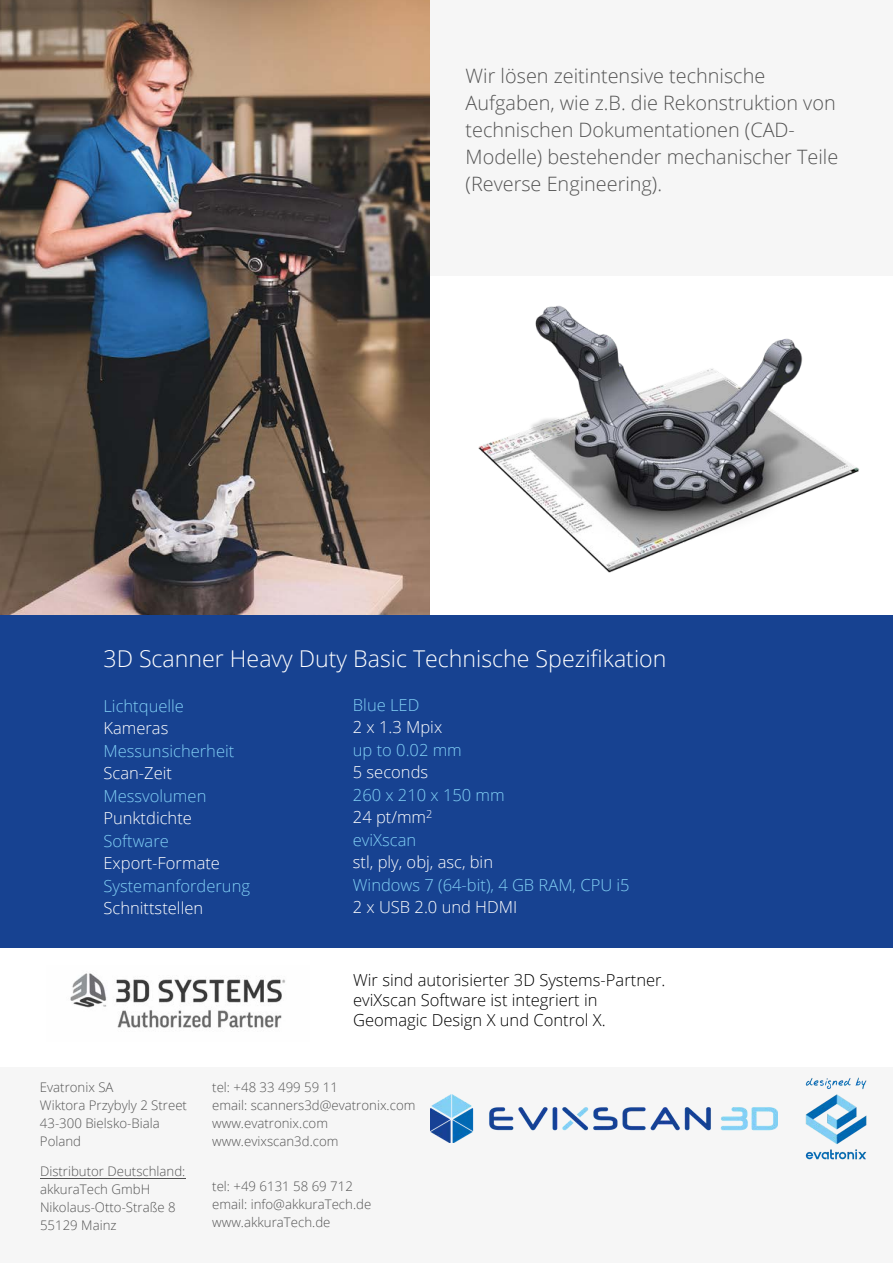
<style>
.page{position:relative;width:893px;height:1263px;background:#fff}
.page>*{position:absolute;margin:0;border:0;box-sizing:border-box;transform-origin:0 0}
.t1{font:300 23.1px "Open Sans";color:#fff}
.t2{font:300 19.8px/27px "Open Sans";color:#545454}
.t3{font:300 16.5px/22.5px "Open Sans";color:#81cff4}
.t4{font:300 16.5px "Open Sans";color:#fff}
.t5{font:300 16.5px/19.8px "Open Sans";color:#000}
.t6{font:300 13.2px/18px "Open Sans";color:#545454}
.s1{color:#fff}
</style>
<div class="page">
<div style="left:0;top:1067px;width:892px;height:195px;background:#f6f6f6"></div>
<div style="left:426px;top:0;width:466px;height:275px;background:#f6f6f6"></div>
<img style="left:0;top:0;width:429px;height:615px">
<div style="left:0;top:615px;width:892px;height:333px;background:#174291"></div>
<img style="left:70px;top:973px;width:215px;height:55px">
<img style="left:805px;top:1077px;width:62px;height:83px">
<img style="left:431px;top:1094px;width:346px;height:49px">
<img style="left:478px;top:305px;width:382px;height:268px">
<hr style="left:40px;top:1178px;width:145px;height:1px;background:#545454">
<h2 class="t2" style="left:465px;top:61px;width:374px">Wir lösen zeitintensive technische Aufgaben, wie z.B. die Rekonstruktion von technischen Dokumentationen (CAD-Modelle) bestehender mechanischer Teile (Reverse Engineering).</h2>
<h1 class="t1" style="left:103px;top:642px;width:564px">3D Scanner Heavy Duty Basic Technische Spezifikation</h1>
<p class="t3" style="left:103px;top:694px;width:82px">Lichtquelle</p>
<p class="t4" style="left:103px;top:717px;width:66px">Kameras</p>
<p class="t3" style="left:103px;top:739px;width:132px">Messunsicherheit</p>
<p class="t4" style="left:103px;top:762px;width:70px">Scan-Zeit</p>
<p class="t3" style="left:103px;top:784px;width:104px">Messvolumen</p>
<p class="t4" style="left:103px;top:807px;width:90px">Punktdichte</p>
<p class="t3" style="left:103px;top:829px;width:67px">Software</p>
<p class="t4" style="left:103px;top:852px;width:118px">Export-Formate</p>
<p class="t3" style="left:103px;top:874px;width:148px">Systemanforderung</p>
<p class="t4" style="left:103px;top:897px;width:101px">Schnittstellen</p>
<p class="t3" style="left:353px;top:693px;width:68px">Blue LED</p>
<p class="t4" style="left:353px;top:716px;width:91px">2 x 1.3 Mpix</p>
<p class="t3" style="left:353px;top:738px;width:110px">up to 0.02 mm</p>
<p class="t4" style="left:353px;top:761px;width:77px">5 seconds</p>
<p class="t3" style="left:353px;top:783px;width:153px">260 x 210 x 150 mm<br><span class="s1">24 pt/mm</span><sup>2<br></sup>eviXscan</p>
<p class="t4" style="left:353px;top:851px;width:142px">stl, ply, obj, asc, bin</p>
<p class="t3" style="left:353px;top:873px;width:278px">Windows 7 (64-bit), 4 GB RAM, CPU i5</p>
<p class="t4" style="left:353px;top:896px;width:166px">2 x USB 2.0 und HDMI</p>
<p class="t5" style="left:353px;top:969px;width:314px">Wir sind autorisierter 3D Systems-Partner. eviXscan Software ist integriert in<br>Geomagic Design X und Control X.</p>
<p class="t6" style="left:40px;top:1078px;width:149px">Evatronix SA<br>Wiktora Przybyly 2 Street<br>43-300 Bielsko-Biala<br>Poland</p>
<p class="t6" style="left:40px;top:1162px;width:147px">Distributor Deutschland: akkuraTech GmbH<br>Nikolaus-Otto-Straße 8<br>55129 Mainz</p>
<p class="t6" style="left:212px;top:1077px;width:205px">tel: +48 33 499 59 11<br>email: scanners3d@evatronix.com www.evatronix.com www.evixscan3d.com</p>
<p class="t6" style="left:212px;top:1177px;width:160px">tel: +49 6131 58 69 712 email: info@akkuraTech.de www.akkuraTech.de</p>
</div>
